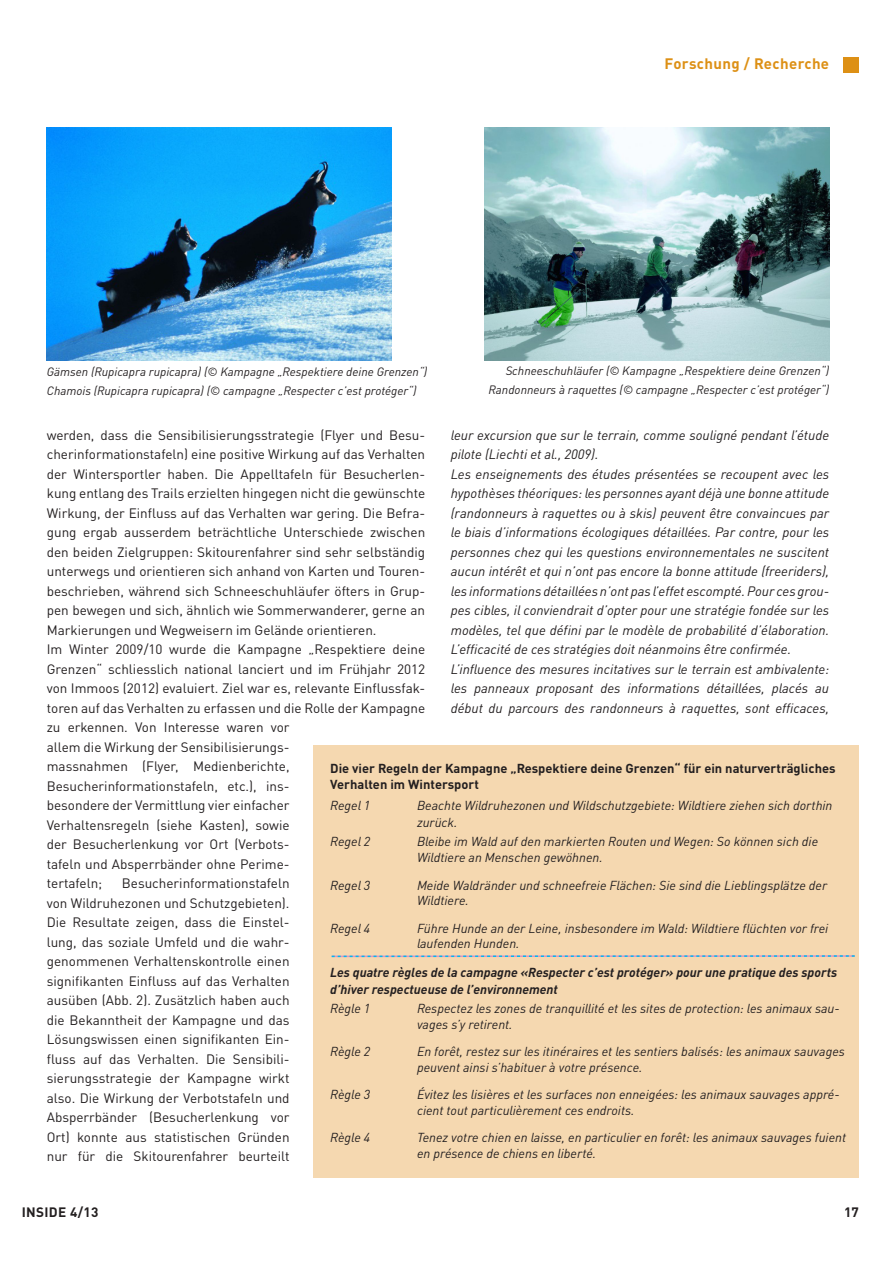
<style>
.page{position:relative;width:893px;height:1263px;background:#fff}
.page>*{position:absolute;margin:0;border:0;box-sizing:border-box;transform-origin:0 0}
.t1{font:700 15px "DINOT";letter-spacing:.025em;color:#dd9015}
.Lauftext{font:13.5px/19.5px "DINOT";color:#231f20;text-align:justify}
.Lauftext_französisch{font:italic 13.5px/19.5px "DINOT";color:#231f20;text-align:justify}
.t2{font:700 13.5px "DINOT";letter-spacing:.025em;color:#231f20}
.Textfeld{font:italic 12.9px/15.5px "DINOT";color:#231f20}
.Textfeld_Titel{font:italic 700 12.9px/16.8px "DINOT";color:#231f20}
.Textfeld_Titel-2{font:700 12.9px/16.8px "DINOT";color:#231f20}
.Textfeld_Titel-3{font:italic 12.9px/16.8px "DINOT";color:#231f20}
.Legende_linksbündig{font:italic 12px "DINOT";color:#231f20}
</style>
<div class="page">
<div style="left:843px;top:57px;width:16px;height:15px;background:#dd9015"></div>
<div style="left:314px;top:745px;width:545px;height:433px;background:#f5d8b0"></div>
<img style="left:47px;top:128px;width:344px;height:232px">
<img style="left:485px;top:128px;width:344px;height:232px">
<svg style="left:332px;top:955px;width:523px;height:2px"></svg>
<p class="t1" style="left:665px;top:54px;width:166px">Forschung / Recherche</p>
<p class="Legende_linksbündig" style="left:47px;top:364px;width:382px">Gämsen (Rupicapra rupicapra) (© Kampagne „Respektiere deine Grenzen“)</p>
<p class="Legende_linksbündig" style="left:47px;top:383px;width:371px">Chamois (Rupicapra rupicapra) (© campagne „Respecter c’est protéger“)</p>
<p class="Legende_linksbündig" style="left:506px;top:363px;width:325px">Schneeschuhläufer (© Kampagne „Respektiere deine Grenzen“)</p>
<p class="Legende_linksbündig" style="left:489px;top:382px;width:342px">Randonneurs à raquettes (© campagne „Respecter c’est protéger“)</p>
<p class="Lauftext" style="left:47px;top:425px;width:380px">werden, dass die Sensibilisierungsstrategie (Flyer und Besu&shy;cherinformationstafeln) eine positive Wirkung auf das Verhalten der Wintersportler haben. Die Appelltafeln für Besucherlen&shy;kung entlang des Trails erzielten hingegen nicht die gewünschte Wirkung, der Einfluss auf das Verhalten war gering. Die Befra&shy;gung ergab ausserdem beträchtliche Unterschiede zwischen den beiden Zielgruppen: Skitourenfahrer sind sehr selbständig unterwegs und orientieren sich anhand von Karten und Touren&shy;beschrieben, während sich Schneeschuhläufer öfters in Grup&shy;pen bewegen und sich, ähnlich wie Sommerwanderer, gerne an Markierungen und Wegweisern im Gelände orientieren.</p>
<p class="Lauftext" style="left:47px;top:639px;width:380px;text-align:left">Im Winter 2009/10 wurde die Kampagne „Respektiere deine Grenzen“ schliesslich national lanciert und im Frühjahr 2012 von Immoos (2012) evaluiert. Ziel war es, relevante Einflussfak&shy;toren auf das Verhalten zu erfassen und die Rolle der Kampagne zu erkennen. Von Interesse waren vor<br>allem die Wirkung der Sensibilisierungs-<br>massnahmen (Flyer, Medienberichte, Besucherinformationstafeln, etc.), ins-<br>besondere der Vermittlung vier einfacher<br>Verhaltensregeln (siehe Kasten), sowie<br>der Besucherlenkung vor Ort (Verbots-<br>tafeln und Absperrbänder ohne Perime-<br>tertafeln;</p>
<p class="Lauftext_französisch" style="left:451px;top:425px;width:380px">leur excursion que sur le terrain, comme souligné pendant l’étude pilote (Liechti et al., 2009).</p>
<p class="Lauftext_französisch" style="left:451px;top:464px;width:380px">Les enseignements des études présentées se recoupent avec les hypothèses théoriques: les personnes ayant déjà une bonne attitude (randonneurs à raquettes ou à skis) peuvent être convaincues par le biais d’informations écologiques détaillées. Par contre, pour les personnes chez qui les questions environnementales ne suscitent aucun intérêt et qui n’ont pas encore la bonne attitude (freeriders), les informations détaillées n’ont pas l’effet escompté. Pour ces grou&shy;pes cibles, il conviendrait d’opter pour une stratégie fondée sur les modèles, tel que défini par le modèle de probabilité d’élaboration.<br>L’efficacité de ces stratégies doit néanmoins être confirmée.</p>
<p class="Lauftext_französisch" style="left:451px;top:659px;width:380px">L’influence des mesures incitatives sur le terrain est ambivalente: les panneaux proposant des informations détaillées, placés au début du parcours des randonneurs à raquettes, sont efficaces,</p>
<p class="Textfeld_Titel-2" style="left:330px;top:759px;width:507px">Die vier Regeln der Kampagne „Respektiere deine Grenzen“ für ein naturverträgliches<br>Verhalten im Wintersport</p>
<p class="Textfeld_Titel-3" style="left:330px;top:797px;width:42px">Regel 1</p>
<p class="Textfeld_Titel-3" style="left:417px;top:797px;width:417px">Beachte Wildruhezonen und Wildschutzgebiete: Wildtiere ziehen sich dorthin zurück.</p>
<p class="Textfeld" style="left:330px;top:834px;width:42px">Regel 2</p>
<p class="Textfeld" style="left:417px;top:834px;width:403px">Bleibe im Wald auf den markierten Routen und Wegen: So können sich die<br>Wildtiere an Menschen gewöhnen.</p>
<p class="Textfeld" style="left:330px;top:877px;width:42px">Regel 3</p>
<p class="Textfeld" style="left:417px;top:877px;width:412px">Meide Waldränder und schneefreie Flächen: Sie sind die Lieblingsplätze der<br>Wildtiere.</p>
<p class="Textfeld" style="left:330px;top:920px;width:42px">Regel 4</p>
<p class="Textfeld" style="left:417px;top:920px;width:413px">Führe Hunde an der Leine, insbesondere im Wald: Wildtiere flüchten vor frei laufenden Hunden.</p>
<p class="Textfeld_Titel" style="left:330px;top:963px;width:508px">Les quatre règles de la campagne «Respecter c’est protéger» pour une pratique des sports d’hiver respectueuse de l’environnement</p>
<p class="Textfeld" style="left:330px;top:1001px;width:42px">Règle 1</p>
<p class="Textfeld" style="left:417px;top:1001px;width:424px">Respectez les zones de tranquillité et les sites de protection: les animaux sau&shy;vages s’y retirent.</p>
<p class="Textfeld" style="left:330px;top:1044px;width:42px">Règle 2</p>
<p class="Textfeld" style="left:417px;top:1044px;width:429px">En forêt, restez sur les itinéraires et les sentiers balisés: les animaux sauvages peuvent ainsi s’habituer à votre présence.</p>
<p class="Textfeld" style="left:330px;top:1087px;width:42px">Règle 3</p>
<p class="Textfeld" style="left:417px;top:1087px;width:424px">Évitez les lisières et les surfaces non enneigées: les animaux sauvages appré&shy;cient tout particulièrement ces endroits.</p>
<p class="Textfeld" style="left:330px;top:1130px;width:42px">Règle 4</p>
<p class="Textfeld" style="left:417px;top:1130px;width:431px">Tenez votre chien en laisse, en particulier en forêt: les animaux sauvages fuient en présence de chiens en liberté.</p>
<p class="Lauftext" style="left:47px;top:873px;width:244px;text-indent:75px">Besucherinformationstafeln von Wildruhezonen und Schutzgebieten).<br>Die Resultate zeigen, dass die Einstel&shy;lung, das soziale Umfeld und die wahr&shy;genommenen Verhaltenskontrolle einen signifikanten Einfluss auf das Verhalten ausüben (Abb. 2). Zusätzlich haben auch die Bekanntheit der Kampagne und das Lösungswissen einen signifikanten Ein&shy;fluss auf das Verhalten. Die Sensibili&shy;sierungsstrategie der Kampagne wirkt also. Die Wirkung der Verbotstafeln und Absperrbänder (Besucherlenkung vor Ort) konnte aus statistischen Gründen nur für die Skitourenfahrer beurteilt</p>
<p class="t2" style="left:22px;top:1203px;width:78px">INSIDE 4/13</p>
<p class="t2" style="left:844px;top:1203px;width:16px">17</p>
</div>
